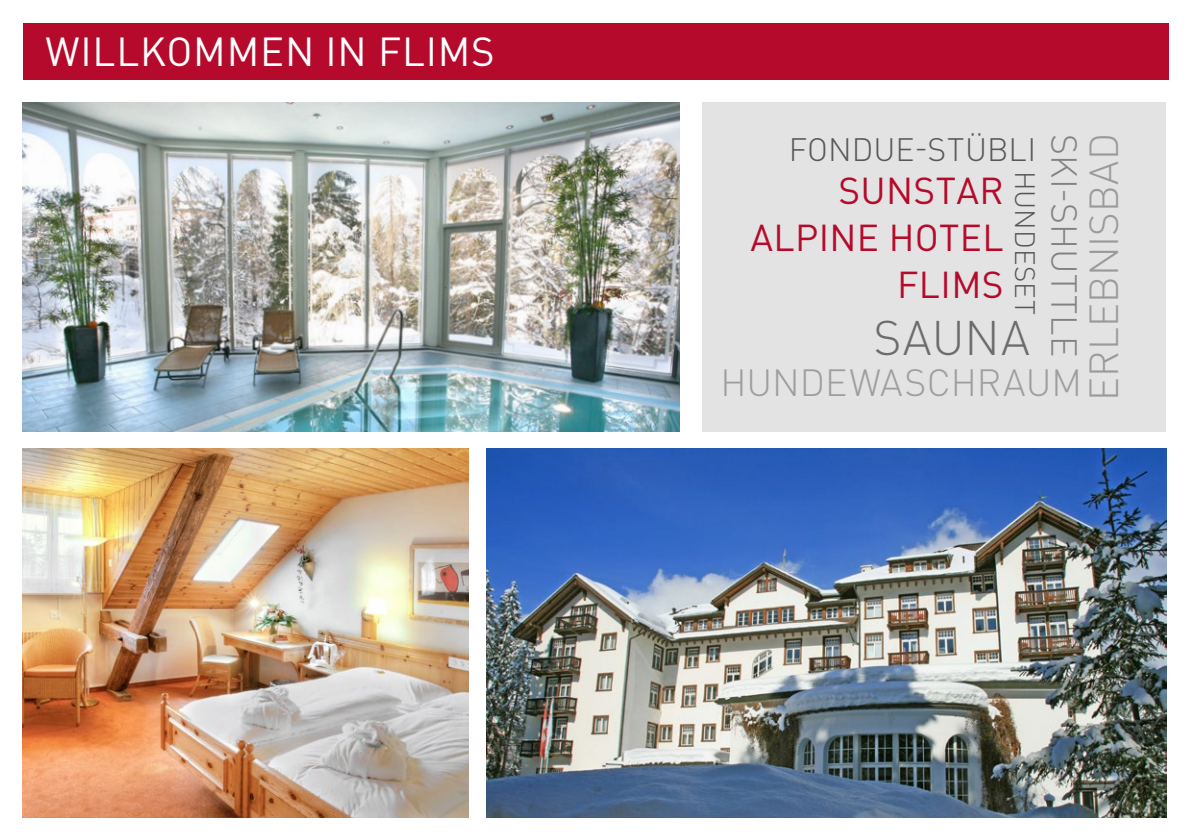
<style>
.page{position:relative;width:1191px;height:840px;background:#fff}
.page>*{position:absolute;margin:0;border:0;box-sizing:border-box;transform-origin:0 0}
.t1{font:300 47.8px "DIN Pro";letter-spacing:.01em;color:#6d6c6c}
.t2{font:40px "DIN Pro";letter-spacing:.02em;color:#fff}
.t3{font:300 40px "DIN Pro";letter-spacing:.005em;color:#9b9a9a}
.t4{font:300 37.4px "DIN Pro";color:#9e9e9d}
.t5{font:37px/47.2px "DIN Pro";letter-spacing:.01em;color:#b50a2b;text-align:right}
.t6{font:300 35.6px "DIN Pro";letter-spacing:.02em;color:#828281}
.t7{font:300 32px "DIN Pro";letter-spacing:.005em;color:#575756}
.t8{font:300 27.8px "DIN Pro";letter-spacing:.005em;color:#575756}
</style>
<div class="page">
<div style="left:702px;top:102px;width:463px;height:329px;background:#e3e3e3"></div>
<div style="left:23px;top:23px;width:1145px;height:56px;background:#b50a2b"></div>
<img style="left:23px;top:102px;width:656px;height:329px">
<img style="left:23px;top:448px;width:446px;height:368px">
<img style="left:486px;top:448px;width:680px;height:368px">
<p class="t2" style="left:46px;top:20px;width:451px">WILLKOMMEN IN FLIMS</p>
<p class="t7" style="left:788px;top:125px;width:249px">FONDUE-STÜBLI</p>
<p class="t5" style="left:750px;top:163px;width:255px">SUNSTAR<br>ALPINE HOTEL<br>FLIMS</p>
<p class="t6" style="left:1091px;top:134px;width:225px;rotate:90deg">SKI-SHUTTLE</p>
<p class="t8" style="left:1046px;top:171px;width:146px;rotate:90deg">HUNDESET</p>
<p class="t1" style="left:873px;top:300px;width:158px">SAUNA</p>
<p class="t4" style="left:720px;top:353px;width:363px">HUNDEWASCHRAUM</p>
<p class="t3" style="left:1072px;top:400px;width:269px;rotate:-90deg">ERLEBNISBAD</p>
</div>
